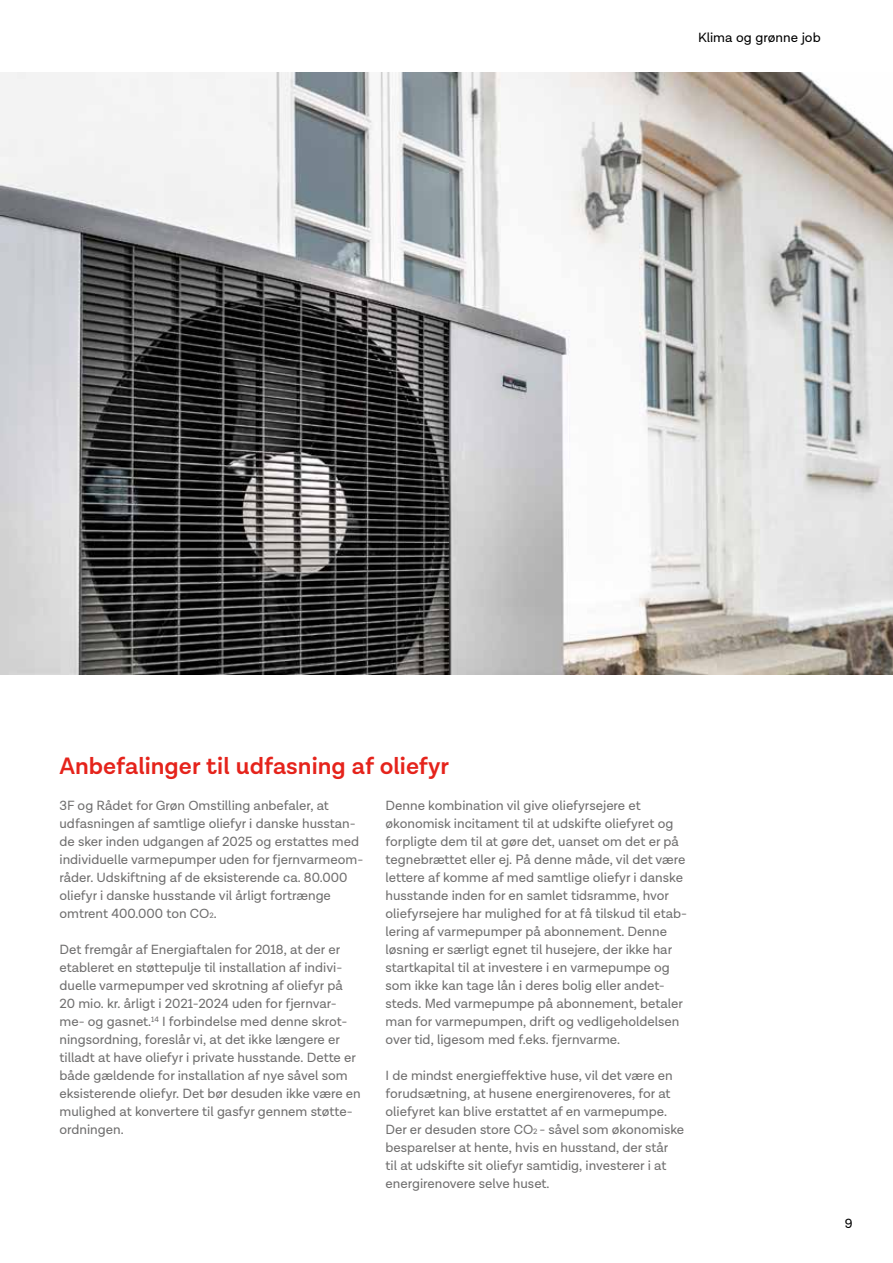
<style>
.page{position:relative;width:893px;height:1263px;background:#fff}
.page>*{position:absolute;margin:0;border:0;box-sizing:border-box;transform-origin:0 0}
.t1{font:600 24px "Lota Grotesque Alt 1";color:#e5231b}
.t2{font:13.5px/18px "Lota Grotesque";color:#706f6f}
.t3{font:13.5px "Lota Grotesque";color:#000}
.s1{font-size:7.8px}
</style>
<div class="page">
<img style="left:0;top:72px;width:893px;height:602px">
<p class="t3" style="left:698px;top:30px;width:124px">Klima og grønne job</p>
<h1 class="t1" style="left:60px;top:752px;width:391px">Anbefalinger til udfasning af oliefyr</h1>
<p class="t2" style="left:60px;top:797px;width:305px">3F og Rådet for Grøn Omstilling anbefaler, at udfasningen af samtlige oliefyr i danske husstan&shy;de sker inden udgangen af 2025 og erstattes med individuelle varmepumper uden for fjernvarmeom&shy;råder. Udskiftning af de eksisterende ca. 80.000 oliefyr i danske husstande vil årligt fortrænge omtrent 400.000 ton CO<span class="s1">2</span>.</p>
<p class="t2" style="left:60px;top:941px;width:303px">Det fremgår af Energiaftalen for 2018, at der er etableret en støttepulje til installation af indivi&shy;duelle varmepumper ved skrotning af oliefyr på 20 mio. kr. årligt i 2021-2024 uden for fjernvar&shy;me- og gasnet.<sup>14</sup> I forbindelse med denne skrot&shy;ningsordning, foreslår vi, at det ikke længere er tilladt at have oliefyr i private husstande. Dette er både gældende for installation af nye såvel som eksisterende oliefyr. Det bør desuden ikke være en mulighed at konvertere til gasfyr gennem støtte&shy;ordningen.</p>
<p class="t2" style="left:386px;top:797px;width:303px">Denne kombination vil give oliefyrsejere et økonomisk incitament til at udskifte oliefyret og forpligte dem til at gøre det, uanset om det er på tegnebrættet eller ej. På denne måde, vil det være lettere af komme af med samtlige oliefyr i danske husstande inden for en samlet tidsramme, hvor oliefyrsejere har mulighed for at få tilskud til etab&shy;lering af varmepumper på abonnement. Denne løsning er særligt egnet til husejere, der ikke har startkapital til at investere i en varmepumpe og som ikke kan tage lån i deres bolig eller andet&shy;steds. Med varmepumpe på abonnement, betaler man for varmepumpen, drift og vedligeholdelsen over tid, ligesom med f.eks. fjernvarme.</p>
<p class="t2" style="left:386px;top:1067px;width:300px">I de mindst energieffektive huse, vil det være en forudsætning, at husene energirenoveres, for at oliefyret kan blive erstattet af en varmepumpe.<br>Der er desuden store CO<span class="s1">2</span> - såvel som økonomiske besparelser at hente, hvis en husstand, der står<br>til at udskifte sit oliefyr samtidig, investerer i at energirenovere selve huset.</p>
<p class="t3" style="left:845px;top:1216px;width:9px">9</p>
</div>
